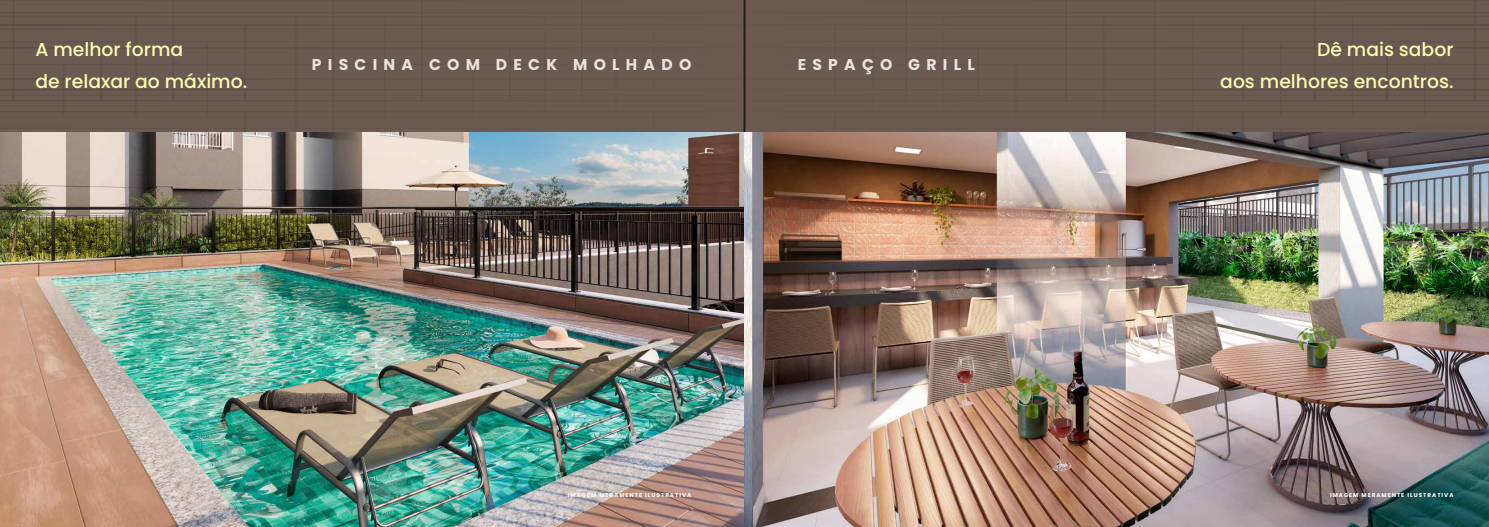
<style>
.page{position:relative;width:1489px;height:527px;background:#fff}
.page>*{position:absolute;margin:0;border:0;box-sizing:border-box;transform-origin:0 0}
.t1{font:500 18.75px/31.2px "Poppins";color:#fff7b2;text-align:right}
.t2{font:700 15.62px "Poppins";letter-spacing:.4em;color:#e8e3e0}
.t3{font:700 5.62px "Poppins";letter-spacing:.175em;color:#fff}
</style>
<div class="page">
<div style="left:745px;top:0;width:743px;height:132px;background:#6a5a51"></div>
<div style="left:0;top:0;width:742px;height:132px;background:#6a5a51"></div>
<img style="left:0;top:132px;width:1488px;height:394px">
<p class="t1" style="left:35px;top:34px;width:213px;text-align:left">A melhor forma<br>de relaxar ao máximo.</p>
<p class="t2" style="left:312px;top:56px;width:381px">PISCINA COM DECK MOLHADO</p>
<p class="t2" style="left:797px;top:56px;width:179px">ESPAÇO GRILL</p>
<p class="t1" style="left:1220px;top:34px;width:235px">Dê mais sabor<br>aos melhores encontros.</p>
<p class="t3" style="left:568px;top:491px;width:125px">IMAGEM MERAMENTE ILUSTRATIVA</p>
<p class="t3" style="left:1329px;top:491px;width:125px">IMAGEM MERAMENTE ILUSTRATIVA</p>
</div>
